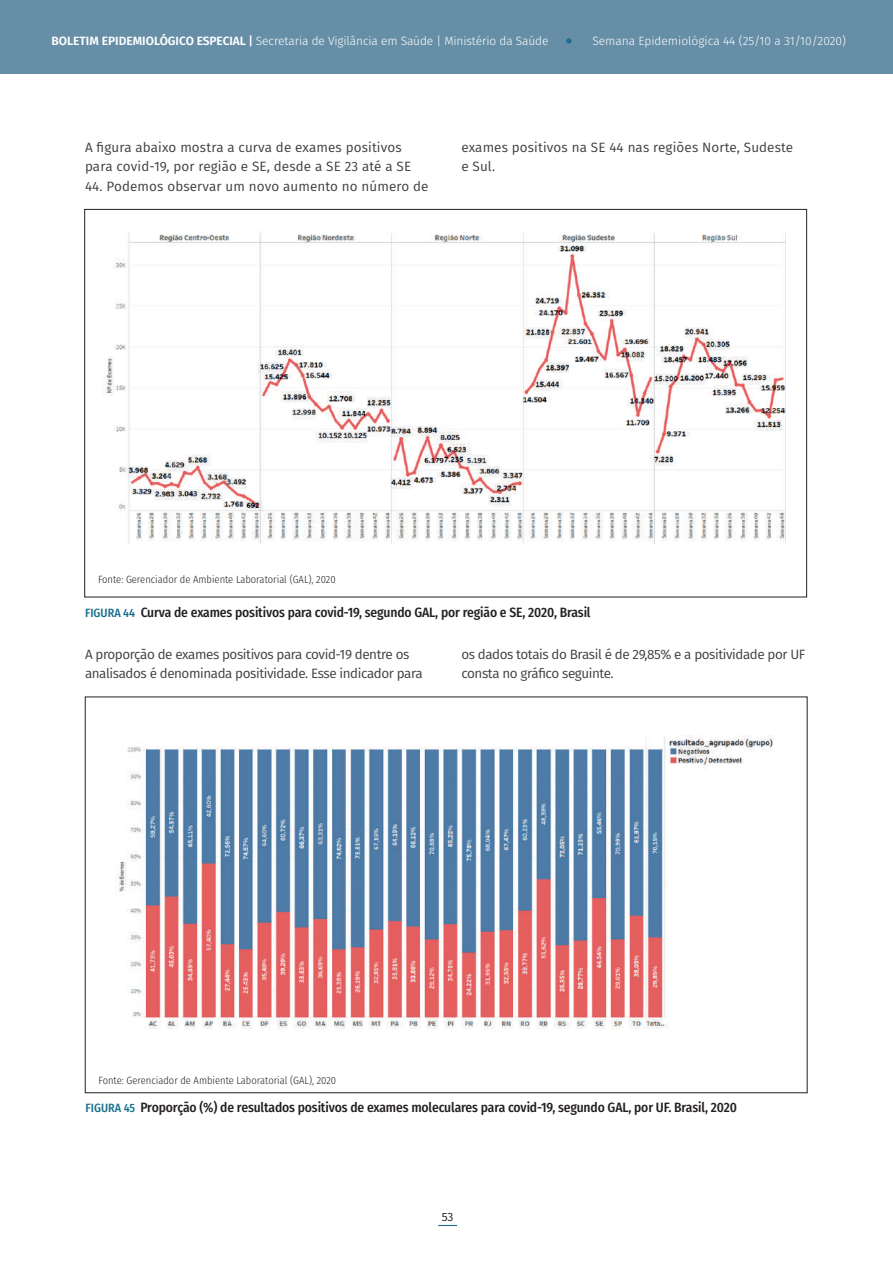
<style>
.page{position:relative;width:893px;height:1263px;background:#fff}
.page>*{position:absolute;margin:0;border:0;box-sizing:border-box;transform-origin:0 0}
.t1{font:500 13.5px "Fira Sans Condensed";letter-spacing:-.01em;color:#231f20}
.t2{font:13.5px/19.5px "Fira Sans";letter-spacing:.01em;color:#3e3e3f}
.t3{font:13.5px/19.5px "Fira Sans";letter-spacing:-.03em;color:#3e3e3f}
.t4{font:300 12px "Fira Sans";letter-spacing:-.01em;color:#fff}
.t5{font:12px "Fira Sans";color:#231f20}
.t6{font:300 10.5px "Fira Sans Condensed";color:#231f20}
.s1{font-weight:600}
.s2{font-weight:500}
.s3{font-size:12px;color:#186f8c}
</style>
<div class="page">
<div style="left:0;top:0;width:893px;height:74px;background:#668ea6"></div>
<svg style="left:438px;top:1225px;width:19px;height:1px"></svg>
<svg style="left:566px;top:38px;width:5px;height:6px"></svg>
<img style="left:103px;top:232px;width:682px;height:311px">
<img style="left:115px;top:736px;width:658px;height:293px">
<p class="t4" style="left:51px;top:32px;width:498px"><span class="s1">BOLETIM EPIDEMIOLÓGICO ESPECIAL</span> <span class="s2">|</span> Secretaria de Vigilância em Saúde | Ministério da Saúde</p>
<p class="t4" style="left:592px;top:32px;width:255px">Semana Epidemiológica 44 (25/10 a 31/10/2020)</p>
<p class="t2" style="left:85px;top:137px;width:328px">A figura abaixo mostra a curva de exames positivos para covid-19, por região e SE, desde a SE 23 até a SE</p>
<p class="t2" style="left:85px;top:176px;width:345px">44. Podemos observar um novo aumento no número de</p>
<p class="t2" style="left:461px;top:137px;width:333px">exames positivos na SE 44 nas regiões Norte, Sudeste e Sul.</p>
<p class="t6" style="left:98px;top:572px;width:239px">Fonte: Gerenciador de Ambiente Laboratorial (GAL), 2020</p>
<p class="t1" style="left:85px;top:601px;width:507px"><span class="s3">FIGURA 44</span> Curva de exames positivos para covid-19, segundo GAL, por região e SE, 2020, Brasil</p>
<p class="t3" style="left:85px;top:644px;width:339px">A proporção de exames positivos para covid-19 dentre os analisados é denominada positividade. Esse indicador para</p>
<p class="t3" style="left:461px;top:644px;width:346px">os dados totais do Brasil é de 29,85% e a positividade por UF consta no gráfico seguinte.</p>
<p class="t6" style="left:99px;top:1073px;width:239px">Fonte: Gerenciador de Ambiente Laboratorial (GAL), 2020</p>
<p class="t1" style="left:86px;top:1097px;width:653px"><span class="s3">FIGURA 45</span> Proporção (%) de resultados positivos de exames moleculares para covid-19, segundo GAL, por UF. Brasil, 2020</p>
<p class="t5" style="left:442px;top:1207px;width:13px">53</p>
</div>
